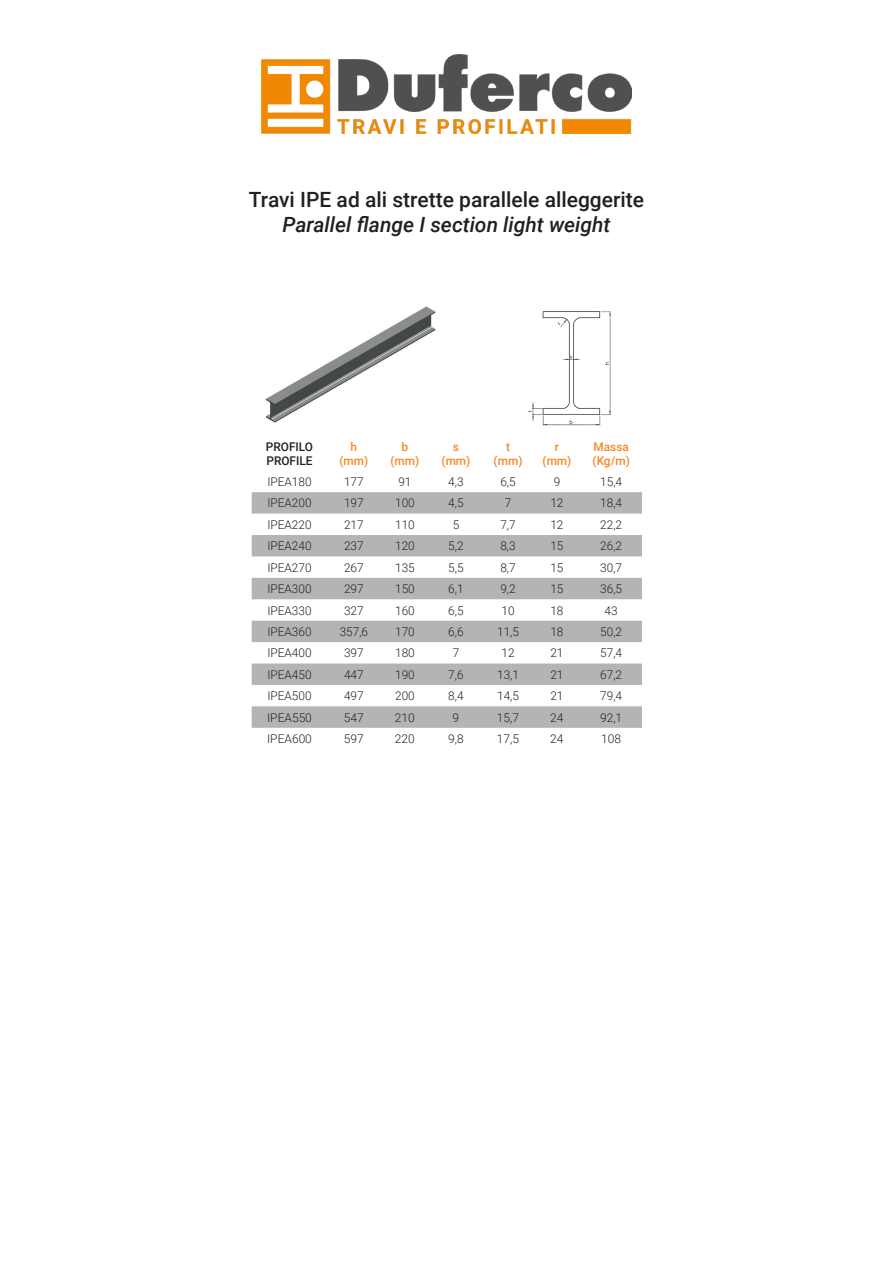
<style>
.page{position:relative;width:893px;height:1263px;background:#fff}
.page>*{position:absolute;margin:0;border:0;box-sizing:border-box;transform-origin:0 0}
.t1{font:500 21px "Roboto";color:#231f20}
.t2{font:italic 500 21px "Roboto";color:#231f20}
.t3{font:300 12px "Roboto";color:#231f20}
.t4{font:500 12px "Roboto";color:#f58923}
.t5{font:500 12px "Roboto";color:#231f20}
</style>
<div class="page">
<img style="left:261px;top:54px;width:370px;height:80px">
<svg style="left:252px;top:492px;width:390px;height:236px;fill:#b5b4b5"></svg>
<img style="left:265px;top:306px;width:171px;height:117px">
<img style="left:528px;top:311px;width:83px;height:115px">
<p class="t1" style="left:249px;top:185px;width:397px">Travi IPE ad ali strette parallele alleggerite</p>
<p class="t2" style="left:282px;top:210px;width:330px">Parallel flange I section light weight</p>
<p class="t5" style="left:266px;top:438px;width:49px">PROFILO</p>
<p class="t5" style="left:266px;top:453px;width:48px">PROFILE</p>
<p class="t4" style="left:351px;top:438px;width:8px">h</p>
<p class="t4" style="left:339px;top:453px;width:30px">(mm)</p>
<p class="t4" style="left:402px;top:438px;width:8px">b</p>
<p class="t4" style="left:390px;top:453px;width:30px">(mm)</p>
<p class="t4" style="left:453px;top:438px;width:8px">s</p>
<p class="t4" style="left:442px;top:453px;width:30px">(mm)</p>
<p class="t4" style="left:506px;top:438px;width:5px">t</p>
<p class="t4" style="left:494px;top:453px;width:30px">(mm)</p>
<p class="t4" style="left:555px;top:438px;width:6px">r</p>
<p class="t4" style="left:542px;top:453px;width:30px">(mm)</p>
<p class="t4" style="left:593px;top:438px;width:37px">Massa</p>
<p class="t4" style="left:593px;top:453px;width:39px">(Kg/m)</p>
<p class="t3" style="left:267px;top:473px;width:46px">IPEA180</p>
<p class="t3" style="left:344px;top:473px;width:21px">177</p>
<p class="t3" style="left:398px;top:473px;width:15px">91</p>
<p class="t3" style="left:448px;top:473px;width:17px">4,3</p>
<p class="t3" style="left:500px;top:473px;width:17px">6,5</p>
<p class="t3" style="left:554px;top:473px;width:8px">9</p>
<p class="t3" style="left:600px;top:473px;width:23px">15,4</p>
<p class="t3" style="left:267px;top:495px;width:46px">IPEA200</p>
<p class="t3" style="left:344px;top:495px;width:21px">197</p>
<p class="t3" style="left:395px;top:495px;width:21px">100</p>
<p class="t3" style="left:448px;top:495px;width:17px">4,5</p>
<p class="t3" style="left:505px;top:495px;width:8px">7</p>
<p class="t3" style="left:550px;top:495px;width:15px">12</p>
<p class="t3" style="left:600px;top:495px;width:23px">18,4</p>
<p class="t3" style="left:267px;top:516px;width:46px">IPEA220</p>
<p class="t3" style="left:344px;top:516px;width:21px">217</p>
<p class="t3" style="left:395px;top:516px;width:21px">110</p>
<p class="t3" style="left:453px;top:516px;width:8px">5</p>
<p class="t3" style="left:500px;top:516px;width:17px">7,7</p>
<p class="t3" style="left:550px;top:516px;width:15px">12</p>
<p class="t3" style="left:600px;top:516px;width:23px">22,2</p>
<p class="t3" style="left:267px;top:538px;width:46px">IPEA240</p>
<p class="t3" style="left:344px;top:538px;width:21px">237</p>
<p class="t3" style="left:395px;top:538px;width:21px">120</p>
<p class="t3" style="left:448px;top:538px;width:17px">5,2</p>
<p class="t3" style="left:500px;top:538px;width:17px">8,3</p>
<p class="t3" style="left:550px;top:538px;width:15px">15</p>
<p class="t3" style="left:600px;top:538px;width:23px">26,2</p>
<p class="t3" style="left:267px;top:559px;width:46px">IPEA270</p>
<p class="t3" style="left:344px;top:559px;width:21px">267</p>
<p class="t3" style="left:395px;top:559px;width:21px">135</p>
<p class="t3" style="left:448px;top:559px;width:17px">5,5</p>
<p class="t3" style="left:500px;top:559px;width:17px">8,7</p>
<p class="t3" style="left:550px;top:559px;width:15px">15</p>
<p class="t3" style="left:600px;top:559px;width:23px">30,7</p>
<p class="t3" style="left:267px;top:580px;width:46px">IPEA300</p>
<p class="t3" style="left:344px;top:580px;width:21px">297</p>
<p class="t3" style="left:395px;top:580px;width:21px">150</p>
<p class="t3" style="left:448px;top:580px;width:17px">6,1</p>
<p class="t3" style="left:500px;top:580px;width:17px">9,2</p>
<p class="t3" style="left:550px;top:580px;width:15px">15</p>
<p class="t3" style="left:600px;top:580px;width:23px">36,5</p>
<p class="t3" style="left:267px;top:602px;width:46px">IPEA330</p>
<p class="t3" style="left:344px;top:602px;width:21px">327</p>
<p class="t3" style="left:395px;top:602px;width:21px">160</p>
<p class="t3" style="left:448px;top:602px;width:17px">6,5</p>
<p class="t3" style="left:501px;top:602px;width:15px">10</p>
<p class="t3" style="left:550px;top:602px;width:15px">18</p>
<p class="t3" style="left:605px;top:602px;width:15px">43</p>
<p class="t3" style="left:267px;top:623px;width:46px">IPEA360</p>
<p class="t3" style="left:340px;top:623px;width:30px">357,6</p>
<p class="t3" style="left:395px;top:623px;width:21px">170</p>
<p class="t3" style="left:448px;top:623px;width:17px">6,6</p>
<p class="t3" style="left:497px;top:623px;width:23px">11,5</p>
<p class="t3" style="left:550px;top:623px;width:15px">18</p>
<p class="t3" style="left:600px;top:623px;width:23px">50,2</p>
<p class="t3" style="left:267px;top:645px;width:46px">IPEA400</p>
<p class="t3" style="left:344px;top:645px;width:21px">397</p>
<p class="t3" style="left:395px;top:645px;width:21px">180</p>
<p class="t3" style="left:453px;top:645px;width:8px">7</p>
<p class="t3" style="left:501px;top:645px;width:15px">12</p>
<p class="t3" style="left:550px;top:645px;width:15px">21</p>
<p class="t3" style="left:600px;top:645px;width:23px">57,4</p>
<p class="t3" style="left:267px;top:666px;width:46px">IPEA450</p>
<p class="t3" style="left:344px;top:666px;width:21px">447</p>
<p class="t3" style="left:395px;top:666px;width:21px">190</p>
<p class="t3" style="left:448px;top:666px;width:17px">7,6</p>
<p class="t3" style="left:497px;top:666px;width:23px">13,1</p>
<p class="t3" style="left:550px;top:666px;width:15px">21</p>
<p class="t3" style="left:600px;top:666px;width:23px">67,2</p>
<p class="t3" style="left:267px;top:687px;width:46px">IPEA500</p>
<p class="t3" style="left:344px;top:687px;width:21px">497</p>
<p class="t3" style="left:395px;top:687px;width:21px">200</p>
<p class="t3" style="left:448px;top:687px;width:17px">8,4</p>
<p class="t3" style="left:497px;top:687px;width:23px">14,5</p>
<p class="t3" style="left:550px;top:687px;width:15px">21</p>
<p class="t3" style="left:600px;top:687px;width:23px">79,4</p>
<p class="t3" style="left:267px;top:709px;width:46px">IPEA550</p>
<p class="t3" style="left:344px;top:709px;width:21px">547</p>
<p class="t3" style="left:395px;top:709px;width:21px">210</p>
<p class="t3" style="left:453px;top:709px;width:8px">9</p>
<p class="t3" style="left:497px;top:709px;width:24px">15,7</p>
<p class="t3" style="left:550px;top:709px;width:15px">24</p>
<p class="t3" style="left:600px;top:709px;width:24px">92,1</p>
<p class="t3" style="left:267px;top:730px;width:46px">IPEA600</p>
<p class="t3" style="left:344px;top:730px;width:21px">597</p>
<p class="t3" style="left:395px;top:730px;width:21px">220</p>
<p class="t3" style="left:448px;top:730px;width:17px">9,8</p>
<p class="t3" style="left:497px;top:730px;width:24px">17,5</p>
<p class="t3" style="left:550px;top:730px;width:15px">24</p>
<p class="t3" style="left:601px;top:730px;width:21px">108</p>
</div>
